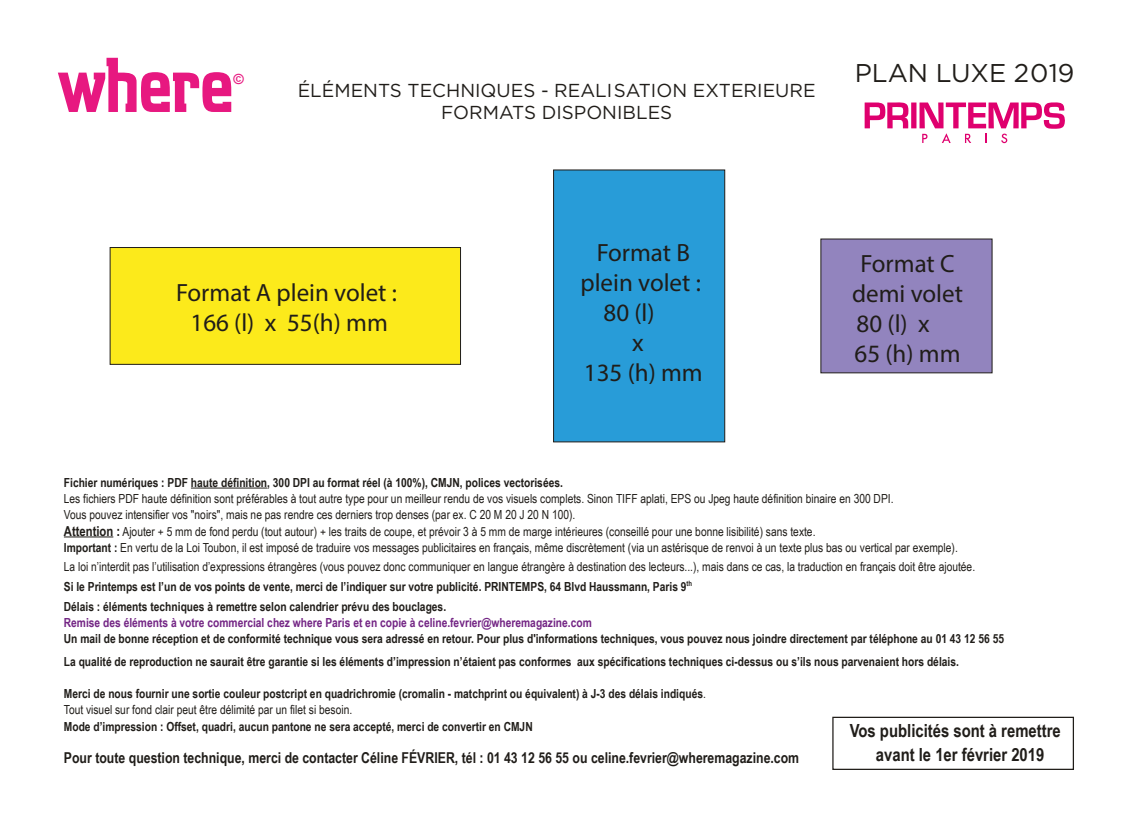
<style>
.page{position:relative;width:1135px;height:827px;background:#fff}
.page>*{position:absolute;margin:0;border:0;box-sizing:border-box;transform-origin:0 0}
.t1{font:700 79.25px "Aquarius";letter-spacing:-.005em;color:#e71880}
.t2{font:25.62px "Gotham";color:#201d19}
.t3{font:25px/30px "Myriad Pro";color:#201d19;text-align:center}
.t4{font:18.75px/22.5px "Gotham";color:#201d19;text-align:center}
.t5{font:700 18.12px/23.5px "Arial Narrow";color:#201d19;text-align:center}
.t6{font:700 15px "Arial Narrow";color:#201d19}
.t7{font:14px "Arial Rounded MT Bold";color:#e71880}
.t8{font:700 12.5px/22.5px "Arial Narrow";color:#201d19}
.t9{font:12.5px/16.2px "Arial Narrow";color:#201d19}
.t10{font:700 12.5px "Arial Narrow";color:#732584}
.s1{font-weight:700;font-size:13.75px}
.s2{font-weight:700}
.s3{font-weight:400}
</style>
<div class="page">
<div style="left:832px;top:716px;width:242px;height:54px;border:1px solid #201d19"></div>
<div style="left:911px;top:102px;width:5px;height:26px;background:#df006e"></div>
<svg style="left:865px;top:102px;width:43px;height:26px"></svg>
<svg style="left:919px;top:102px;width:146px;height:41px"></svg>
<hr style="left:191px;top:487px;width:76px;height:1px;background:#201d19">
<hr style="left:64px;top:536px;width:49px;height:1px;background:#201d19">
<div style="left:553px;top:170px;width:172px;height:272px;background:#289cd8;border:1px solid #201d19"></div>
<div style="left:820px;top:239px;width:172px;height:134px;background:#9284be"></div>
<div style="left:110px;top:247px;width:351px;height:118px;background:#fcea1b;border:1px solid #201d19"></div>
<h1 class="t1" style="left:58px;top:42px;width:177px">where</h1>
<p class="t7" style="left:234px;top:71px;width:12px">©</p>
<h3 class="t4" style="left:298px;top:79px;width:519px">ÉLÉMENTS TECHNIQUES - REALISATION EXTERIEURE<br>FORMATS DISPONIBLES</h3>
<h2 class="t2" style="left:855px;top:59px;width:221px">PLAN LUXE 2019</h2>
<h3 class="t3" style="left:176px;top:277px;width:222px">Format A plein volet :<br>166 (l) x 55(h) mm</h3>
<h3 class="t3" style="left:597px;top:237px;width:95px">Format B</h3>
<h3 class="t3" style="left:580px;top:267px;width:122px">plein volet :</h3>
<h3 class="t3" style="left:603px;top:297px;width:53px">80 (l)</h3>
<h3 class="t3" style="left:632px;top:327px;width:13px">x</h3>
<h3 class="t3" style="left:584px;top:357px;width:120px">135 (h) mm</h3>
<h3 class="t3" style="left:852px;top:248px;width:112px;text-align:left;text-indent:8px">Format C demi volet<br>80 (l) x<br>65 (h) mm</h3>
<p class="t8" style="left:64px;top:470px;width:501px">Fichier numériques : PDF haute définition, 300 DPI au format réel (à 100%), CMJN, polices vectorisées.</p>
<p class="t9" style="left:64px;top:490px;width:895px">Les fichiers PDF haute définition sont préférables à tout autre type pour un meilleur rendu de vos visuels complets. Sinon TIFF aplati, EPS ou Jpeg haute définition binaire en 300 DPI.<br>Vous pouvez intensifier vos "noirs", mais ne pas rendre ces derniers trop denses (par ex. C 20 M 20 J 20 N 100).<br><span class="s1">Attention :</span> Ajouter + 5 mm de fond perdu (tout autour) + les traits de coupe, et prévoir 3 à 5 mm de marge intérieures (conseillé pour une bonne lisibilité) sans texte.<br><span class="s2">Important :</span> En vertu de la Loi Toubon, il est imposé de traduire vos messages publicitaires en français, même discrètement (via un astérisque de renvoi à un texte plus bas ou vertical par exemple).</p>
<p class="t9" style="left:64px;top:557px;width:913px">La loi n’interdit pas l’utilisation d’expressions étrangères (vous pouvez donc communiquer en langue étrangère à destination des lecteurs...), mais dans ce cas, la traduction en français doit être ajoutée.</p>
<p class="t8" style="left:64px;top:594px;width:384px">Délais : éléments techniques à remettre selon calendrier prévu des bouclages.</p>
<p class="t10" style="left:64px;top:613px;width:529px">Remise des éléments à votre commercial chez where Paris et en copie à celine.fevrier@wheremagazine.com</p>
<p class="t8" style="left:64px;top:626px;width:942px">Un mail de bonne réception et de conformité technique vous sera adressé en retour. Pour plus d'informations techniques, vous pouvez nous joindre directement par téléphone au 01 43 12 56 55<br>La qualité de reproduction ne saurait être garantie si les éléments d’impression n’étaient pas conformes aux spécifications techniques ci-dessus ou s’ils nous parvenaient hors délais.</p>
<p class="t8" style="left:64px;top:685px;width:643px;line-height:16.2px">Merci de nous fournir une sortie couleur postcript en quadrichromie (cromalin - matchprint ou équivalent) à J-3 des délais indiqués<span class="s3">.<br>Tout visuel sur fond clair peut être délimité par un filet si besoin.</span></p>
<p class="t8" style="left:64px;top:714px;width:470px">Mode d’impression : Offset, quadri, aucun pantone ne sera accepté, merci de convertir en CMJN</p>
<p class="t6" style="left:64px;top:746px;width:737px">Pour toute question technique, merci de contacter Céline FÉVRIER, tél : 01 43 12 56 55 ou celine.fevrier@wheremagazine.com</p>
<p class="t8" style="left:64px;top:574px;width:630px">Si le Printemps est l’un de vos points de vente, merci de l’indiquer sur votre publicité. PRINTEMPS, 64 Blvd Haussmann, Paris 9<sup>th</sup></p>
<h3 class="t5" style="left:850px;top:718px;width:213px">Vos publicités sont à remettre avant le 1er février 2019</h3>
</div>
